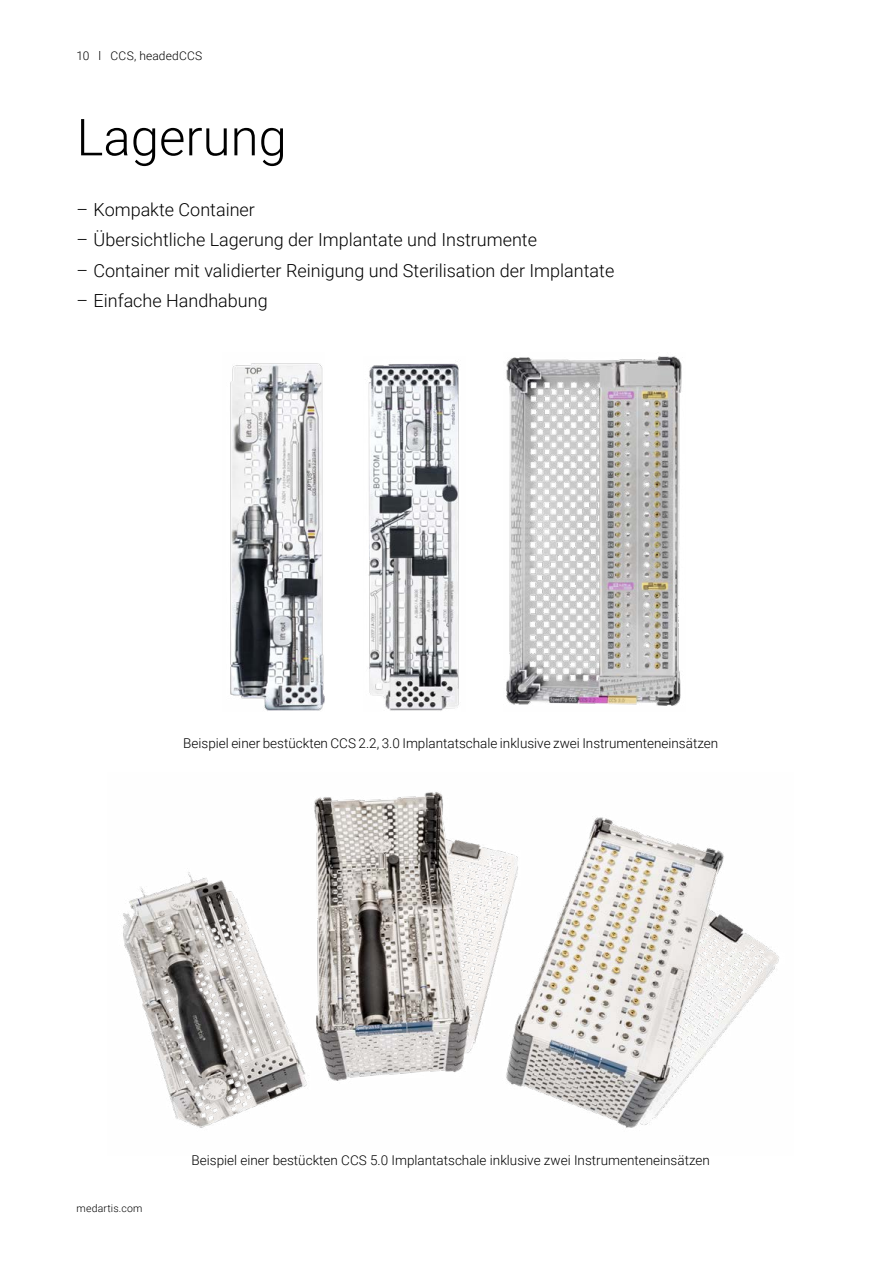
<style>
.page{position:relative;width:893px;height:1263px;background:#fff}
.page>*{position:absolute;margin:0;border:0;box-sizing:border-box;transform-origin:0 0}
.t1{font:300 51px "Roboto";color:#000}
.t2{font:300 18px "Roboto";color:#000}
.t3{font:300 13.5px "Roboto";color:#000}
.t4{font:300 12px "Roboto";letter-spacing:.015em;color:#000}
.t5{font:300 10.5px "Roboto";letter-spacing:.02em;color:#000}
</style>
<div class="page">
<img style="left:506px;top:356px;width:176px;height:350px">
<img style="left:123px;top:792px;width:656px;height:336px">
<img style="left:230px;top:363px;width:95px;height:348px">
<img style="left:368px;top:363px;width:91px;height:348px">
<p class="t4" style="left:77px;top:47px;width:127px">10 l CCS, headedCCS</p>
<h1 class="t1" style="left:77px;top:101px;width:212px">Lagerung</h1>
<h2 class="t2" style="left:77px;top:197px;width:180px">– Kompakte Container</h2>
<h2 class="t2" style="left:77px;top:227px;width:462px">– Übersichtliche Lagerung der Implantate und Instrumente</h2>
<h2 class="t2" style="left:77px;top:258px;width:539px">– Container mit validierter Reinigung und Sterilisation der Implantate</h2>
<h2 class="t2" style="left:77px;top:288px;width:193px">– Einfache Handhabung</h2>
<p class="t3" style="left:183px;top:734px;width:536px">Beispiel einer bestückten CCS 2.2, 3.0 Implantatschale inklusive zwei Instrumenteneinsätzen</p>
<p class="t5" style="left:77px;top:1201px;width:67px">medartis.com</p>
<p class="t3" style="left:192px;top:1151px;width:520px">Beispiel einer bestückten CCS 5.0 Implantatschale inklusive zwei Instrumenteneinsätzen</p>
</div>
